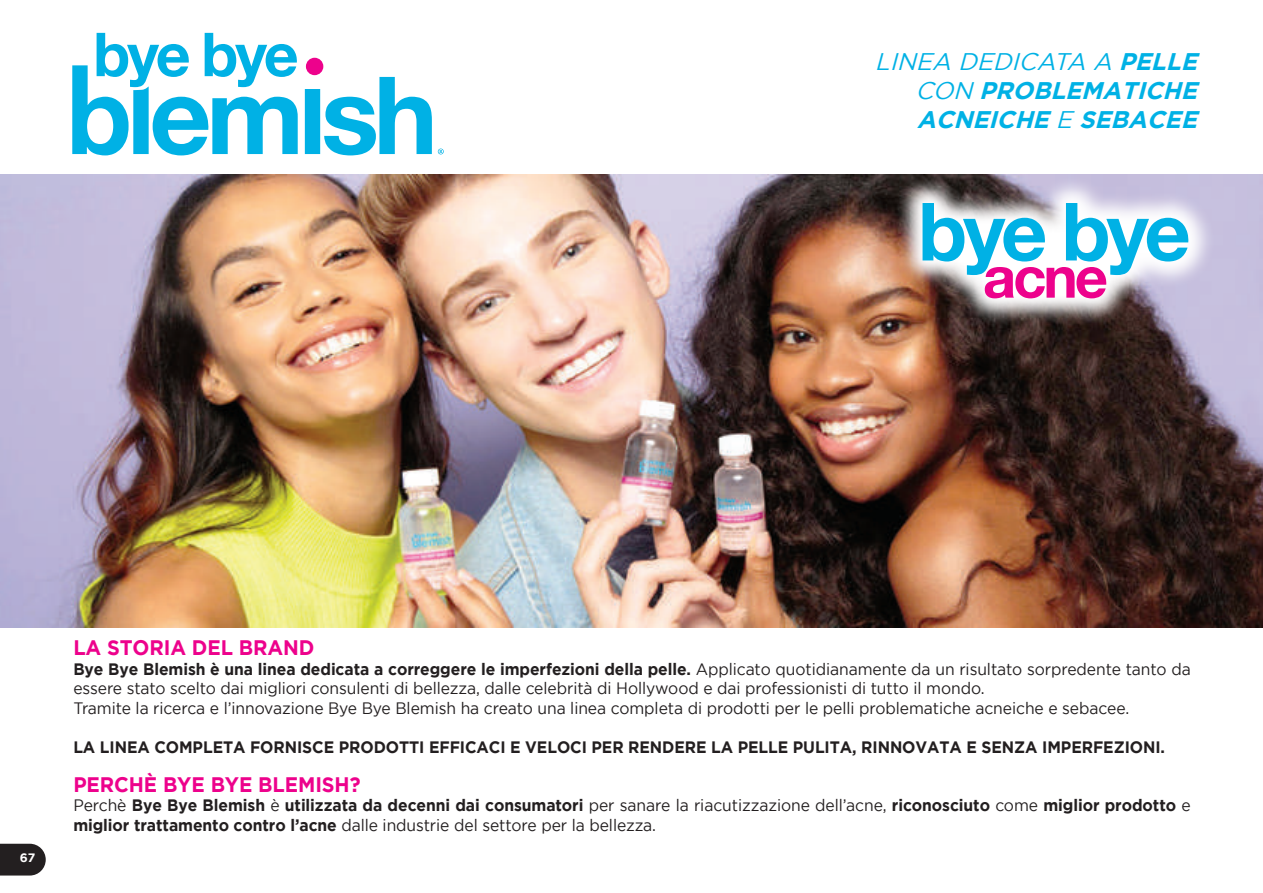
<style>
.page{position:relative;width:1263px;height:893px;background:#fff}
.page>*{position:absolute;margin:0;border:0;box-sizing:border-box;transform-origin:0 0}
.t1{font:700 80.4px "Helvetica Neue";letter-spacing:-.05em;color:#00b1e5}
.t2{font:700 57.75px "Helvetica Neue";color:#ed028c}
.t3{font:italic 700 24px/28.8px "Gotham";color:#00b1e5;text-align:justify}
.t4{font:700 21px "Gotham";letter-spacing:-.005em;color:#ed028c;scale:.95 1}
.t5{font:16.5px/19.5px "Gotham";letter-spacing:-.005em;color:#231f20;scale:.95 1}
.t6{font:700 16.5px/19.5px "Gotham";letter-spacing:-.005em;color:#231f20;scale:.95 1}
.t7{font:700 12.15px "Gotham";color:#fff}
.s1{font-weight:400}
.s2{font-weight:700}
</style>
<div class="page">
<svg style="left:0;top:844px;width:46px;height:31px"></svg>
<svg style="left:72px;top:33px;width:360px;height:122px"></svg>
<div style="left:306px;top:58px;width:17px;height:17px;background:#ed028c;border-radius:50%"></div>
<svg style="left:438px;top:149px;width:6px;height:5px"></svg>
<img style="left:0;top:174px;width:1263px;height:453px">
<svg style="left:895px;top:175px;width:321px;height:151px"></svg>
<h3 class="t3" style="left:915px;top:46px;width:290px;text-indent:-40px"><span class="s1">LINEA DEDICATA A</span> PELLE <span class="s1">CON</span> PROBLEMATICHE ACNEICHE <span class="s1">E</span> SEBACEE</h3>
<h1 class="t1" style="left:918px;top:169px;width:274px">bye bye</h1>
<h2 class="t2" style="left:983px;top:232px;width:127px">acne</h2>
<p class="t7" style="left:20px;top:851px;width:17px">67</p>
<p class="t4" style="left:73px;top:636px;width:255px">LA STORIA DEL BRAND</p>
<p class="t5" style="left:73px;top:659px;width:1178px"><span class="s2">Bye Bye Blemish è una linea dedicata a correggere le imperfezioni della pelle.</span> Applicato quotidianamente da un risultato sorpredente tanto da essere stato scelto dai migliori consulenti di bellezza, dalle celebrità di Hollywood e dai professionisti di tutto il mondo.<br>Tramite la ricerca e l’innovazione Bye Bye Blemish ha creato una linea completa di prodotti per le pelli problematiche acneiche e sebacee.</p>
<p class="t6" style="left:73px;top:737px;width:1151px">LA LINEA COMPLETA FORNISCE PRODOTTI EFFICACI E VELOCI PER RENDERE LA PELLE PULITA, RINNOVATA E SENZA IMPERFEZIONI.</p>
<p class="t4" style="left:73px;top:772px;width:304px">PERCHÈ BYE BYE BLEMISH?</p>
<p class="t6" style="left:73px;top:795px;width:1178px"><span class="s1">Perchè</span> Bye Bye Blemish <span class="s1">è</span> utilizzata da decenni dai consumatori <span class="s1">per sanare la riacutizzazione dell’acne,</span> riconosciuto <span class="s1">come</span> miglior prodotto <span class="s1">e </span>miglior trattamento contro l’acne <span class="s1">dalle industrie del settore per la bellezza.</span></p>
</div>
